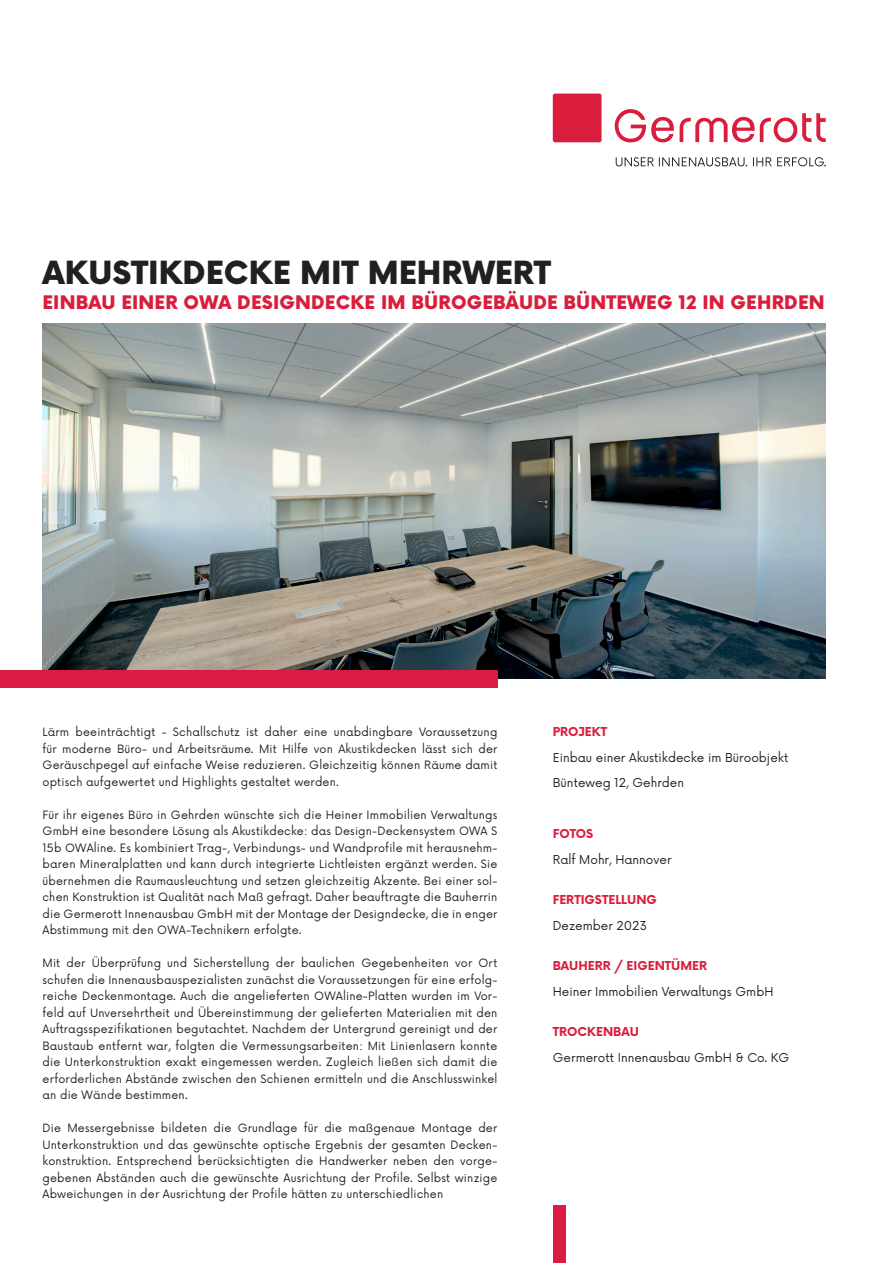
<style>
.page{position:relative;width:893px;height:1263px;background:#fff}
.page>*{position:absolute;margin:0;border:0;box-sizing:border-box;transform-origin:0 0}
.t1{font:900 31.2px "Now";color:#231f20}
.t2{font:900 18.15px "Now";letter-spacing:.01em;color:#da1d3d}
.t3{font:12px "Now";color:#231f20}
.t4{font:700 12px "Now";color:#da1d3d}
.Fließtext{font:11.25px/16.5px "Now";letter-spacing:.015em;color:#231f20;text-align:justify}
</style>
<div class="page">
<img style="left:43px;top:323px;width:783px;height:355px">
<div style="left:553px;top:94px;width:49px;height:48px;background:#da1d3d;border-radius:2px"></div>
<svg style="left:616px;top:157px;width:210px;height:9px"></svg>
<svg style="left:615px;top:109px;width:59px;height:33px"></svg>
<svg style="left:680px;top:113px;width:146px;height:30px"></svg>
<div style="left:0;top:670px;width:497px;height:17px;background:#db1c42"></div>
<div style="left:553px;top:1205px;width:13px;height:58px;background:#db1c42"></div>
<p class="t1" style="left:43px;top:250px;width:510px">AKUSTIKDECKE MIT MEHRWERT</p>
<p class="t2" style="left:43px;top:289px;width:784px">EINBAU EINER OWA DESIGNDECKE IM BÜROGEBÄUDE BÜNTEWEG 12 IN GEHRDEN</p>
<p class="Fließtext" style="left:43px;top:723px;width:456px">Lärm beeinträchtigt - Schallschutz ist daher eine unabdingbare Voraussetzung für moderne Büro- und Arbeitsräume. Mit Hilfe von Akustikdecken lässt sich der Geräuschpegel auf einfache Weise reduzieren. Gleichzeitig können Räume damit optisch aufgewertet und Highlights gestaltet werden.</p>
<p class="Fließtext" style="left:43px;top:806px;width:456px">Für ihr eigenes Büro in Gehrden wünschte sich die Heiner Immobilien Verwaltungs GmbH eine besondere Lösung als Akustikdecke: das Design-Deckensystem OWA S 15b OWAline. Es kombiniert Trag-, Verbindungs- und Wandprofile mit herausnehm&shy;baren Mineralplatten und kann durch integrierte Lichtleisten ergänzt werden. Sie übernehmen die Raumausleuchtung und setzen gleichzeitig Akzente. Bei einer sol&shy;chen Konstruktion ist Qualität nach Maß gefragt. Daher beauftragte die Bauherrin die Germerott Innenausbau GmbH mit der Montage der Designdecke, die in enger Abstimmung mit den OWA-Technikern erfolgte.</p>
<p class="Fließtext" style="left:43px;top:954px;width:456px">Mit der Überprüfung und Sicherstellung der baulichen Gegebenheiten vor Ort schufen die Innenausbauspezialisten zunächst die Voraussetzungen für eine erfolg&shy;reiche Deckenmontage. Auch die angelieferten OWAline-Platten wurden im Vor&shy;feld auf Unversehrtheit und Übereinstimmung der gelieferten Materialien mit den Auftragsspezifikationen begutachtet. Nachdem der Untergrund gereinigt und der Baustaub entfernt war, folgten die Vermessungsarbeiten: Mit Linienlasern konnte die Unterkonstruktion exakt eingemessen werden. Zugleich ließen sich damit die erforderlichen Abstände zwischen den Schienen ermitteln und die Anschlusswinkel an die Wände bestimmen.</p>
<p class="Fließtext" style="left:43px;top:1119px;width:456px">Die Messergebnisse bildeten die Grundlage für die maßgenaue Montage der Unterkonstruktion und das gewünschte optische Ergebnis der gesamten Decken&shy;konstruktion. Entsprechend berücksichtigten die Handwerker neben den vorge&shy;gebenen Abständen auch die gewünschte Ausrichtung der Profile. Selbst winzige Abweichungen in der Ausrichtung der Profile hätten zu unterschiedlichen</p>
<p class="t4" style="left:553px;top:723px;width:56px">PROJEKT</p>
<p class="t3" style="left:553px;top:748px;width:237px">Einbau einer Akustikdecke im Büroobjekt</p>
<p class="t3" style="left:553px;top:773px;width:133px">Bünteweg 12, Gehrden</p>
<p class="t4" style="left:553px;top:825px;width:42px">FOTOS</p>
<p class="t3" style="left:553px;top:850px;width:120px">Ralf Mohr, Hannover</p>
<p class="t4" style="left:553px;top:891px;width:106px">FERTIGSTELLUNG</p>
<p class="t3" style="left:553px;top:916px;width:96px">Dezember 2023</p>
<p class="t4" style="left:553px;top:957px;width:156px">BAUHERR / EIGENTÜMER</p>
<p class="t3" style="left:553px;top:982px;width:222px">Heiner Immobilien Verwaltungs GmbH</p>
<p class="t4" style="left:553px;top:1023px;width:88px">TROCKENBAU</p>
<p class="t3" style="left:553px;top:1048px;width:238px">Germerott Innenausbau GmbH &amp; Co. KG</p>
</div>
